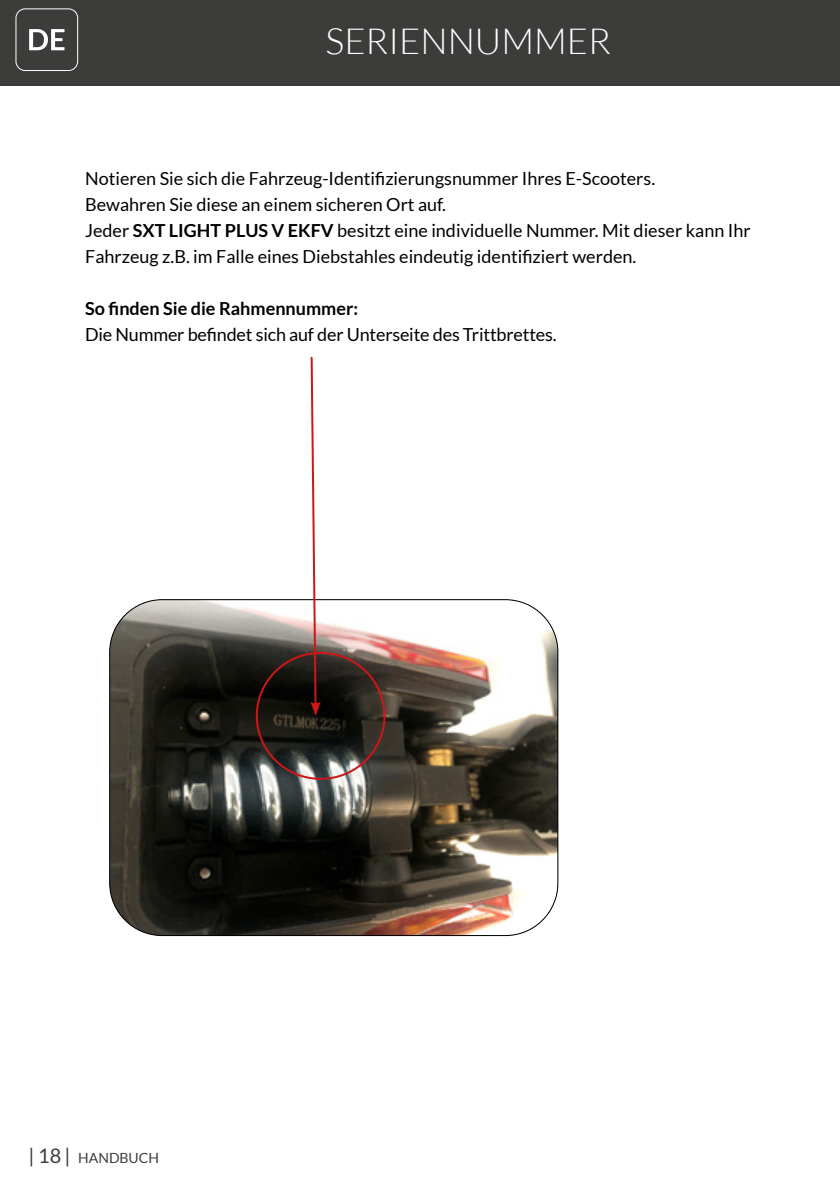
<style>
.page{position:relative;width:840px;height:1191px;background:#fff}
.page>*{position:absolute;margin:0;border:0;box-sizing:border-box;transform-origin:0 0}
.t1{font:300 36px "Lato";color:#fff}
.t2{font:18px/26px "Lato";color:#000}
.t3{font:700 18px "Lato";color:#000}
.t4{font:14px "Lato";color:#3c3c3b}
.s1{font-weight:700}
.s2{font-size:20px}
</style>
<div class="page">
<div style="left:0;top:0;width:839px;height:85px;background:#3c3c3b"></div>
<div style="left:16px;top:9px;width:62px;height:62px;border:1px solid #fff;border-radius:9px"></div>
<svg style="left:29px;top:29px;width:35px;height:21px"></svg>
<img style="left:110px;top:599px;width:447px;height:336px">
<svg style="left:309px;top:356px;width:11px;height:360px"></svg>
<h1 class="t1" style="left:325px;top:22px;width:287px">SERIENNUMMER</h1>
<p class="t2" style="left:85px;top:165px;width:666px">Notieren Sie sich die Fahrzeug-Identifizierungsnummer Ihres E-Scooters.<br>Bewahren Sie diese an einem sicheren Ort auf.<br>Jeder <span class="s1">SXT LIGHT PLUS V EKFV</span> besitzt eine individuelle Nummer. Mit dieser kann Ihr Fahrzeug z.B. im Falle eines Diebstahles eindeutig identifiziert werden.</p>
<p class="t3" style="left:85px;top:298px;width:274px">So finden Sie die Rahmennummer:</p>
<p class="t2" style="left:85px;top:321px;width:472px">Die Nummer befindet sich auf der Unterseite des Trittbrettes.</p>
<p class="t4" style="left:28px;top:1149px;width:132px"><span class="s2">| 18 |</span> HANDBUCH</p>
</div>
